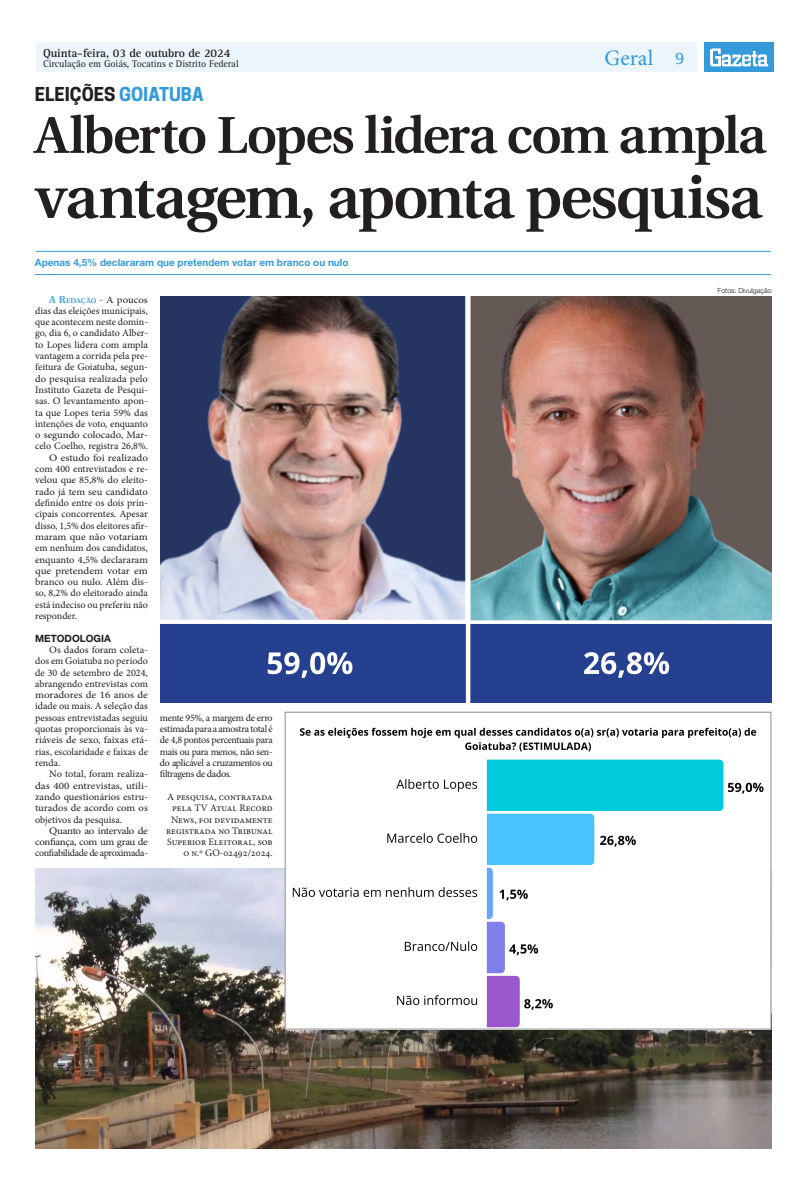
<style>
.page{position:relative;width:808px;height:1191px;background:#fff}
.page>*{position:absolute;margin:0;border:0;box-sizing:border-box;transform-origin:0 0}
.Manchete{font:600 60px "Utopia";letter-spacing:-.03em;color:#231f20}
.Manchete-2{font:600 51.7px "Utopia";letter-spacing:-.035em;color:#231f20}
.t1{font:22px "Minion Pro";color:#349ada}
.Retranca{font:700 18px "Cooper Hewitt";color:#231f20}
.t2{font:18px "Rotis Serif Std";color:#349ada}
.t3{font:700 12px "Rotis Serif Std";letter-spacing:-.01em;color:#231f20}
.TExto_Corrido{font:10px/11.3px "Minion Pro";color:#231f20;text-align:justify;scale:1.1 1}
.TExto_Corrido-2{font:10px/11.3px "Minion Pro";color:#231f20;text-align:justify;scale:1.08 1}
.TExto_Corrido-3{font:10px/11.3px "Minion Pro";color:#231f20;text-align:justify}
.TExto_Corrido-4{font:10px/11.3px "Minion Pro";color:#231f20;text-align:justify;scale:1.04 1}
.Editais_txt{font:10px/11.3px "Minion Pro";color:#231f20;text-align:right}
.Olho{font:700 10px "Helvetica Neue LT Std";color:#349ada}
.t4{font:10px "Rotis Serif Std";letter-spacing:-.01em;color:#231f20}
.Intertítulo{font:700 10px "Helvetica Neue";color:#231f20}
.Crédito_Fotógrafo{font:300 7px "Helvetica Neue LT Com";color:#231f20}
.s1{color:#349ada}
.s2{font-family:"Utopia";font-weight:600;color:#349ada}
.s3{font-family:"Utopia";font-weight:600;font-size:7px;color:#349ada}
</style>
<div class="page">
<div style="left:36px;top:43px;width:661px;height:29px;background:#ebf5fb"></div>
<div style="left:704px;top:43px;width:69px;height:29px;background:#349ada"></div>
<svg style="left:710px;top:48px;width:58px;height:18px"></svg>
<img style="left:35px;top:868px;width:737px;height:280px">
<hr style="left:35px;top:274px;width:736px;height:1px;background:#349ada">
<hr style="left:36px;top:251px;width:735px;height:1px;background:#349ada">
<img style="left:160px;top:297px;width:611px;height:405px">
<img style="left:287px;top:727px;width:482px;height:300px">
<div style="left:285px;top:711px;width:486px;height:318px;border:1px solid #a8a9ad"></div>
<p class="t3" style="left:43px;top:46px;width:189px">Quinta-feira, 03 de outubro de 2024</p>
<p class="t4" style="left:43px;top:58px;width:197px">Circulação em Goiás, Tocatins e Distrito Federal</p>
<p class="t1" style="left:604px;top:43px;width:50px">Geral</p>
<p class="t2" style="left:675px;top:47px;width:11px">9</p>
<p class="Retranca" style="left:35px;top:84px;width:170px">ELEIÇÕES <span class="s1">GOIATUBA</span></p>
<p class="Manchete-2" style="left:35px;top:106px;width:733px">Alberto Lopes lidera com ampla</p>
<p class="Manchete" style="left:35px;top:164px;width:729px">vantagem, aponta pesquisa</p>
<p class="Olho" style="left:35px;top:256px;width:315px">Apenas 4,5% declararam que pretendem votar em branco ou nulo</p>
<p class="TExto_Corrido-2" style="left:35px;top:294px;width:106px;text-indent:14px"><span class="s2">A R</span><span class="s3">EDAÇÃO</span> <span class="s2">-</span> A poucos dias das eleições municipais, que acontecem neste domin&shy;go, dia 6, o candidato Alber&shy;to Lopes lidera com ampla vantagem a corrida pela pre&shy;feitura de Goiatuba, segun&shy;do pesquisa realizada pelo Instituto Gazeta de Pesqui&shy;sas. O levantamento apon&shy;ta que Lopes teria 59% das intenções de voto, enquanto o segundo colocado, Mar&shy;celo Coelho, registra 26,8%.</p>
<p class="TExto_Corrido" style="left:35px;top:452px;width:104px;text-indent:14px">O estudo foi realizado com 400 entrevistados e re&shy;velou que 85,8% do eleito&shy;rado já tem seu candidato definido entre os dois prin&shy;cipais concorrentes. Apesar disso, 1,5% dos eleitores afir&shy;maram que não votariam em nenhum dos candidatos, enquanto 4,5% declararam que pretendem votar em branco ou nulo. Além dis&shy;so, 8,2% do eleitorado ainda está indeciso ou preferiu não responder.</p>
<p class="Intertítulo" style="left:35px;top:632px;width:77px">METODOLOGIA</p>
<p class="TExto_Corrido-4" style="left:35px;top:644px;width:110px;text-indent:14px">Os dados foram coleta&shy;dos em Goiatuba no período de 30 de setembro de 2024, abrangendo entrevistas com moradores de 16 anos de idade ou mais. A seleção das pessoas entrevistadas seguiu quotas proporcionais às va&shy;riáveis de sexo, faixas etá&shy;rias, escolaridade e faixas de renda.</p>
<p class="TExto_Corrido-3" style="left:35px;top:768px;width:114px;text-indent:14px">No total, foram realiza&shy;das 400 entrevistas, utili&shy;zando questionários estru&shy;turados de acordo com os objetivos da pesquisa.</p>
<p class="TExto_Corrido" style="left:35px;top:825px;width:104px;text-indent:14px">Quanto ao intervalo de confiança, com um grau de confiabilidade de aproximada-</p>
<p class="TExto_Corrido-3" style="left:160px;top:712px;width:114px">mente 95%, a margem de erro estimada para a amostra total é de 4,8 pontos percentuais para mais ou para menos, não sen&shy;do aplicável a cruzamentos ou filtragens de dados.</p>
<p class="Editais_txt" style="left:166px;top:791px;width:108px">A pesquisa, contratada pela TV Atual Record<br>News, foi devidamente registrada no Tribunal<br>Superior Eleitoral, sob o n.º GO-02492/2024.</p>
<p class="Crédito_Fotógrafo" style="left:718px;top:287px;width:55px">Fotos: Divulgação</p>
</div>
